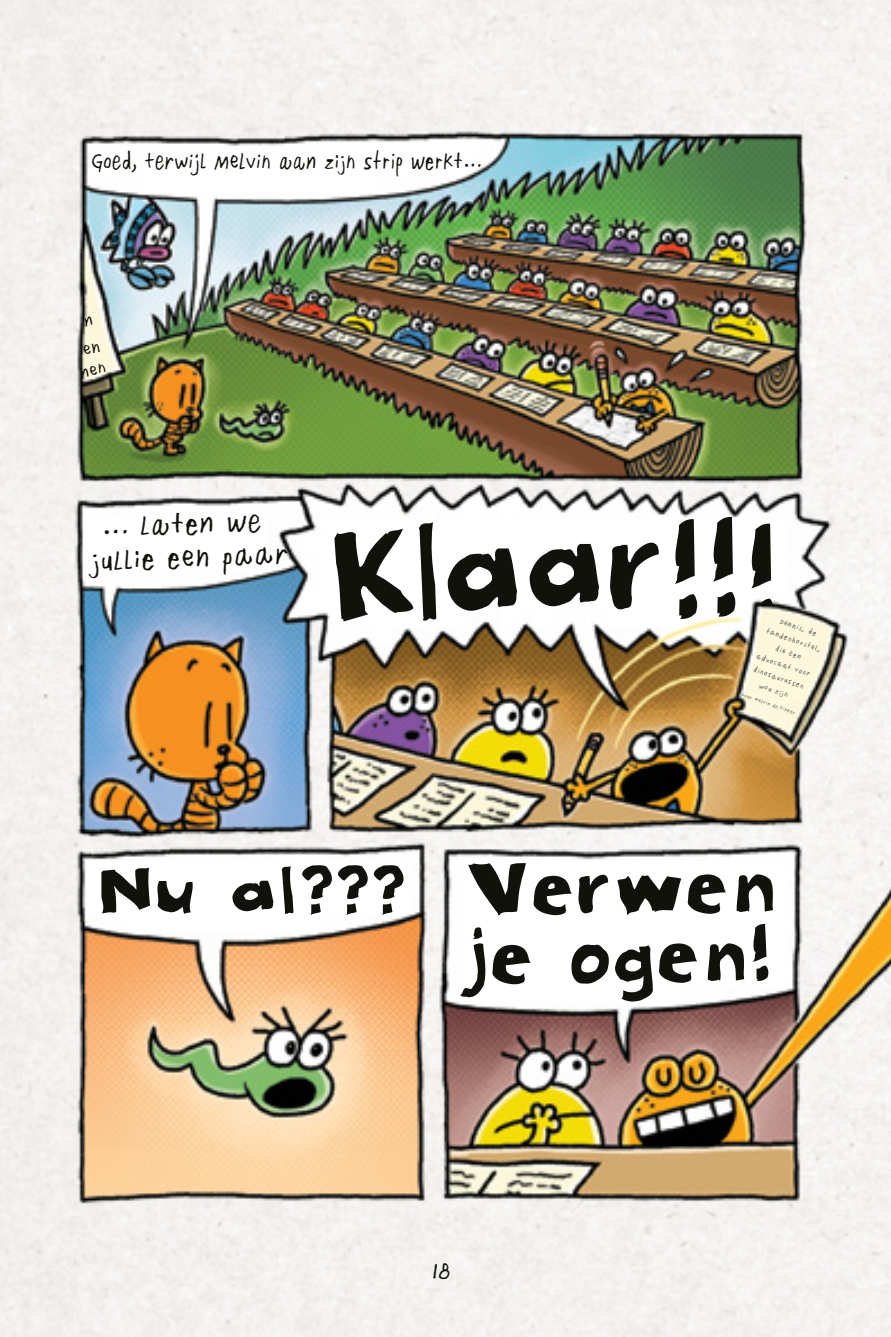
<style>
.page{position:relative;width:891px;height:1337px;background:#fff}
.page>*{position:absolute;margin:0;border:0;box-sizing:border-box;transform-origin:0 0}
.t1{font:128.47px "Pilky TITLE";color:#12120d}
.t2{font:71.33px/68.6px "Pilky TITLE";color:#12120d;scale:1.1 1}
.t3{font:60.52px "Pilky TITLE";color:#12120d;scale:1.27 1}
.t4{font:34.2px/33.8px "Pilky 2018";color:#12120d;text-align:center;scale:.96 1}
.t5{font:27px "Pilky 2018";letter-spacing:-.02em;color:#12120d;scale:.86 1}
.t6{font:27px "Pilky 2018";letter-spacing:-.02em;color:#12120d}
.PLAT_19{font:8.78px/13.5px "Pilky 2018";color:#535554;text-align:center;scale:.94 1}
.PLAT_19-2{font:5.85px "Pilky 2018";color:#535554;scale:.94 1}
</style>
<div class="page">
<img style="left:0;top:0;width:890px;height:1336px">
<hr style="left:890px;top:0;width:1px;height:1336px;background:#008bca">
<svg style="left:100px;top:866px;width:94px;height:50px"></svg>
<svg style="left:231px;top:806px;width:174px;height:110px"></svg>
<svg style="left:458px;top:861px;width:317px;height:142px"></svg>
<svg style="left:333px;top:498px;width:105px;height:125px"></svg>
<svg style="left:446px;top:546px;width:73px;height:66px"></svg>
<svg style="left:528px;top:542px;width:72px;height:66px"></svg>
<svg style="left:610px;top:541px;width:50px;height:70px"></svg>
<svg style="left:672px;top:518px;width:26px;height:102px"></svg>
<svg style="left:711px;top:515px;width:26px;height:103px"></svg>
<svg style="left:749px;top:522px;width:26px;height:102px"></svg>
<svg style="left:84px;top:316px;width:9px;height:11px"></svg>
<svg style="left:83px;top:342px;width:17px;height:12px"></svg>
<svg style="left:80px;top:362px;width:26px;height:17px"></svg>
<p class="t5" style="left:91px;top:143px;width:456px">Goed, terwijl Melvin aan zijn strip werkt…</p>
<p class="t4" style="left:89px;top:510px;width:208px;rotate:-2deg">… laten we jullie een paar</p>
<p class="t1" style="left:324px;top:468px;width:458px">Klaar!!!</p>
<p class="PLAT_19" style="left:772px;top:611px;width:63px;rotate:19deg">Dennis, de tandenborstel, die een advocaat voor dinosaurussen wou zijn</p>
<p class="PLAT_19-2" style="left:743px;top:690px;width:62px;rotate:19deg">Door Melvin de Kikker</p>
<p class="t3" style="left:96px;top:842px;width:245px">Nu al???</p>
<p class="t2" style="left:461px;top:850px;width:287px">Verwen je ogen!</p>
<h3 class="t6" style="left:432px;top:1252px;width:21px">18</h3>
</div>
